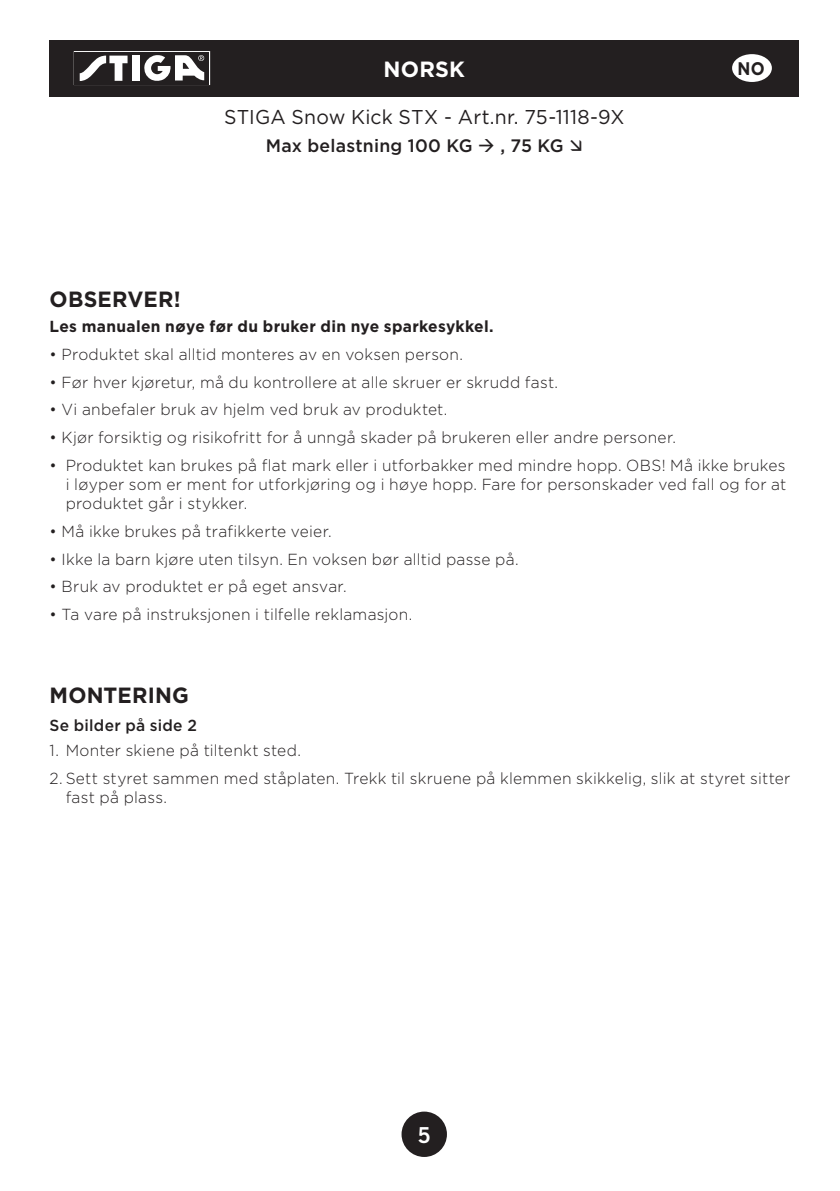
<style>
.page{position:relative;width:840px;height:1191px;background:#fff}
.page>*{position:absolute;margin:0;border:0;box-sizing:border-box;transform-origin:0 0}
.mellanrubrik{font:700 22px "Gotham HTF";letter-spacing:.01em;color:#231f20}
.brödtext{font:700 22px "Gotham HTF";letter-spacing:.01em;color:#231f20}
.brödtext_-_fet_-_ver{font:700 22px "Gotham HTF";letter-spacing:.01em;color:#fff}
.t1{font:22px "Trade Gothic Bold Two";color:#fff}
.t2{font:20px "Gotham HTF";letter-spacing:.01em;color:#231f20}
.brödtext_-_fet_-_ver-2{font:700 18.2px "Gotham HTF";color:#231f20;scale:.9 1}
.brödtext_-_fet_-_ver-3{font:500 18px "Gotham HTF";letter-spacing:.015em;color:#231f20}
.brödtext-2{font:300 16px/19.2px "Gotham HTF";letter-spacing:.015em;color:#231f20;text-align:justify}
.brödtext-3{font:700 16px "Gotham HTF";letter-spacing:.02em;color:#231f20}
.brödtext-4{font:500 16px "Gotham HTF";letter-spacing:.015em;color:#231f20}
</style>
<div class="page">
<div style="left:401px;top:1111px;width:45px;height:46px;background:#231f20;border-radius:50%"></div>
<div style="left:50px;top:40px;width:748px;height:56px;background:#231f20"></div>
<svg style="left:74px;top:51px;width:136px;height:34px"></svg>
<div style="left:731px;top:54px;width:40px;height:28px;background:#fff;border-radius:50%"></div>
<p class="brödtext_-_fet_-_ver" style="left:383px;top:57px;width:83px">NORSK</p>
<p class="t2" style="left:224px;top:106px;width:401px">STIGA Snow Kick STX - Art.nr. 75-1118-9X</p>
<p class="brödtext_-_fet_-_ver-3" style="left:265px;top:136px;width:299px">Max belastning 100 KG → , 75 KG</p>
<p class="brödtext_-_fet_-_ver-2" style="left:737px;top:58px;width:32px">NO</p>
<p class="mellanrubrik" style="left:50px;top:287px;width:133px">OBSERVER!</p>
<p class="brödtext-3" style="left:50px;top:317px;width:445px">Les manualen nøye før du bruker din nye sparkesykkel.</p>
<p class="brödtext-2" style="left:50px;top:344px;width:414px">• Produktet skal alltid monteres av en voksen person.</p>
<p class="brödtext-2" style="left:50px;top:372px;width:509px">• Før hver kjøretur, må du kontrollere at alle skruer er skrudd fast.</p>
<p class="brödtext-2" style="left:50px;top:400px;width:399px">• Vi anbefaler bruk av hjelm ved bruk av produktet.</p>
<p class="brödtext-2" style="left:50px;top:428px;width:627px">• Kjør forsiktig og risikofritt for å unngå skader på brukeren eller andre personer.</p>
<p class="brödtext-2" style="left:66px;top:455px;width:722px;text-indent:-16px">• Produktet kan brukes på flat mark eller i utforbakker med mindre hopp. OBS! Må ikke brukes i løyper som er ment for utforkjøring og i høye hopp. Fare for personskader ved fall og for at produktet går i stykker.</p>
<p class="brödtext-2" style="left:50px;top:521px;width:283px">• Må ikke brukes på trafikkerte veier.</p>
<p class="brödtext-2" style="left:50px;top:549px;width:470px">• Ikke la barn kjøre uten tilsyn. En voksen bør alltid passe på.</p>
<p class="brödtext-2" style="left:50px;top:577px;width:298px">• Bruk av produktet er på eget ansvar.</p>
<p class="brödtext-2" style="left:50px;top:604px;width:364px">• Ta vare på instruksjonen i tilfelle reklamasjon.</p>
<p class="brödtext" style="left:50px;top:683px;width:141px">MONTERING</p>
<p class="brödtext-4" style="left:50px;top:716px;width:149px">Se bilder på side 2</p>
<p class="brödtext-2" style="left:50px;top:740px;width:253px">1. Monter skiene på tiltenkt sted.</p>
<p class="brödtext-2" style="left:66px;top:768px;width:725px;text-indent:-16px">2. Sett styret sammen med ståplaten. Trekk til skruene på klemmen skikkelig, slik at styret sitter fast på plass.</p>
<h1 class="t1" style="left:417px;top:1121px;width:15px">5</h1>
</div>
